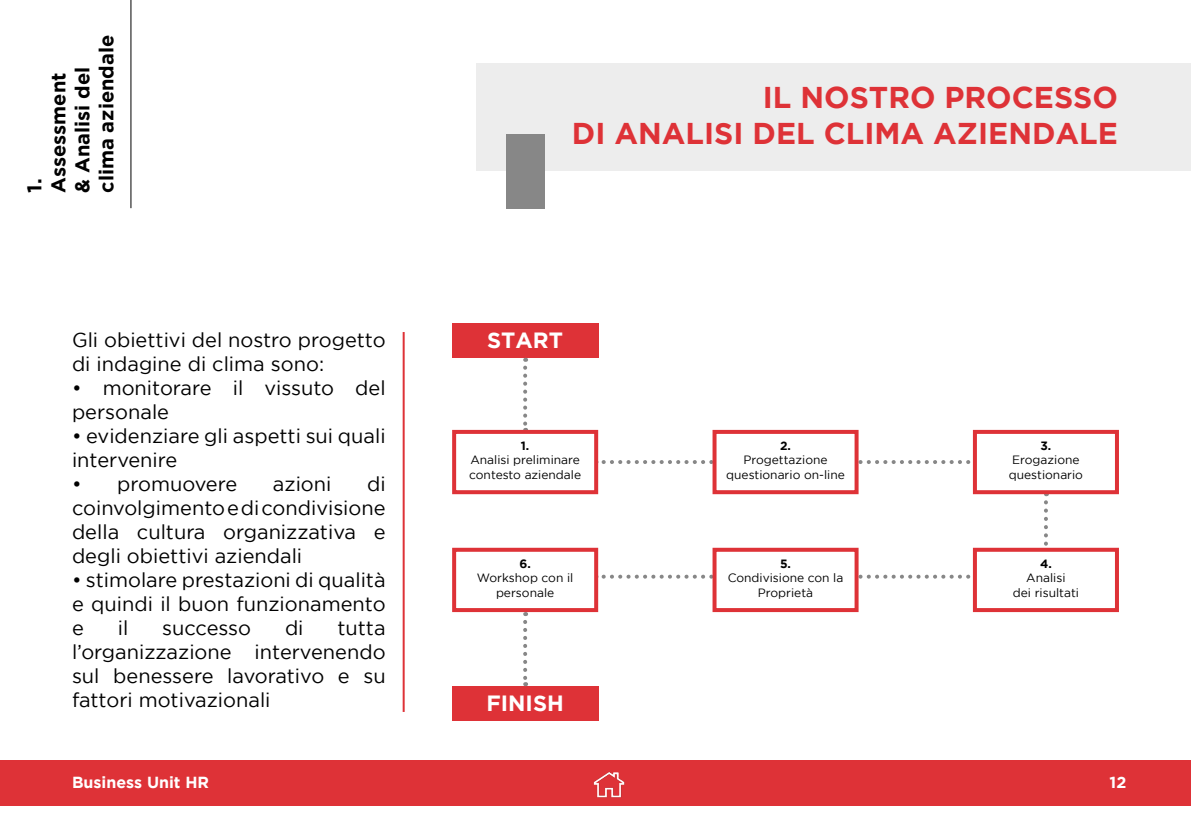
<style>
.page{position:relative;width:1191px;height:840px;background:#fff}
.page>*{position:absolute;margin:0;border:0;box-sizing:border-box;transform-origin:0 0}
.t1{font:700 30px/36px "Gotham";color:#de3237;text-align:right}
.t2{font:700 22px "Gotham";color:#fff}
.t3{font:20px/24px "Gotham";color:#000}
.t4{font:700 20px/24px "Gotham";color:#000}
.t5{font:700 16px "Gotham";color:#fff}
.t6{font:12px/14.4px "Gotham";color:#000;text-align:center}
.t7{font:700 12px "Gotham";color:#000}
</style>
<div class="page">
<div style="left:0;top:760px;width:1191px;height:45px;background:#de3237"></div>
<hr style="left:130px;top:0;width:1px;height:208px;background:#000">
<img style="left:593px;top:772px;width:32px;height:26px">
<svg style="left:603px;top:460px;width:370px;height:4px"></svg>
<svg style="left:603px;top:574px;width:370px;height:4px"></svg>
<svg style="left:1044px;top:502px;width:4px;height:44px"></svg>
<div style="left:476px;top:63px;width:715px;height:108px;background:#ededed"></div>
<hr style="left:403px;top:332px;width:2px;height:379px;background:#de3237">
<div style="left:506px;top:134px;width:38px;height:74px;background:#878787"></div>
<div style="left:452px;top:323px;width:146px;height:34px;background:#de3237"></div>
<div style="left:452px;top:685px;width:146px;height:34px;background:#de3237"></div>
<svg style="left:523px;top:367px;width:4px;height:62px"></svg>
<svg style="left:523px;top:621px;width:4px;height:64px"></svg>
<div style="left:452px;top:429px;width:146px;height:65px;background:#fff;border:4px solid #de3237"></div>
<div style="left:452px;top:547px;width:146px;height:64px;background:#fff;border:4px solid #de3237"></div>
<div style="left:712px;top:429px;width:146px;height:65px;background:#fff;border:4px solid #de3237"></div>
<div style="left:712px;top:547px;width:146px;height:64px;background:#fff;border:4px solid #de3237"></div>
<div style="left:973px;top:429px;width:146px;height:65px;background:#fff;border:4px solid #de3237"></div>
<div style="left:973px;top:547px;width:146px;height:64px;background:#fff;border:4px solid #de3237"></div>
<p class="t4" style="left:22px;top:193px;width:159px;rotate:-90deg">1.<br>Assessment<br>&amp; Analisi del clima aziendale</p>
<p class="t3" style="left:72px;top:327px;width:315px">Gli obiettivi del nostro progetto di indagine di clima sono:</p>
<p class="t3" style="left:72px;top:375px;width:315px">• monitorare il vissuto del personale</p>
<p class="t3" style="left:72px;top:423px;width:315px">• evidenziare gli aspetti sui quali intervenire</p>
<p class="t3" style="left:72px;top:471px;width:167px">• promuovere</p>
<p class="t3" style="left:273px;top:471px;width:60px">azioni</p>
<p class="t3" style="left:72px;top:471px;width:315px;text-align:justify;text-indent:295px">di coinvolgimento e di condivisione della cultura organizzativa e degli obiettivi aziendali</p>
<p class="t3" style="left:72px;top:567px;width:315px;text-align:justify">• stimolare prestazioni di qualità e quindi il buon funzionamento e</p>
<p class="t3" style="left:118px;top:615px;width:12px">il</p>
<p class="t3" style="left:162px;top:615px;width:91px">successo</p>
<p class="t3" style="left:285px;top:615px;width:20px">di</p>
<p class="t3" style="left:72px;top:615px;width:315px;text-align:justify;text-indent:265px">tutta l’organizzazione intervenendo sul benessere lavorativo e su fattori motivazionali</p>
<h1 class="t1" style="left:572px;top:79px;width:547px">IL NOSTRO PROCESSO<br>DI ANALISI DEL CLIMA AZIENDALE</h1>
<p class="t2" style="left:487px;top:327px;width:77px">START</p>
<p class="t7" style="left:521px;top:438px;width:10px">1.</p>
<p class="t6" style="left:469px;top:452px;width:113px;text-align:left">Analisi preliminare contesto aziendale</p>
<p class="t7" style="left:519px;top:556px;width:13px">6.</p>
<p class="t6" style="left:477px;top:570px;width:98px">Workshop con il personale</p>
<p class="t2" style="left:486px;top:689px;width:79px">FINISH</p>
<p class="t7" style="left:780px;top:438px;width:12px">2.</p>
<p class="t6" style="left:726px;top:452px;width:120px">Progettazione questionario on-line</p>
<p class="t7" style="left:780px;top:556px;width:12px">5.</p>
<p class="t6" style="left:727px;top:570px;width:117px">Condivisione con la<br>Proprietà</p>
<p class="t7" style="left:1040px;top:438px;width:12px">3.</p>
<p class="t6" style="left:1008px;top:452px;width:76px;text-align:left">Erogazione questionario</p>
<p class="t7" style="left:1040px;top:556px;width:13px">4.</p>
<p class="t6" style="left:1013px;top:570px;width:68px">Analisi<br>dei risultati</p>
<p class="t5" style="left:72px;top:773px;width:139px">Business Unit HR</p>
<p class="t5" style="left:1109px;top:773px;width:18px">12</p>
</div>
